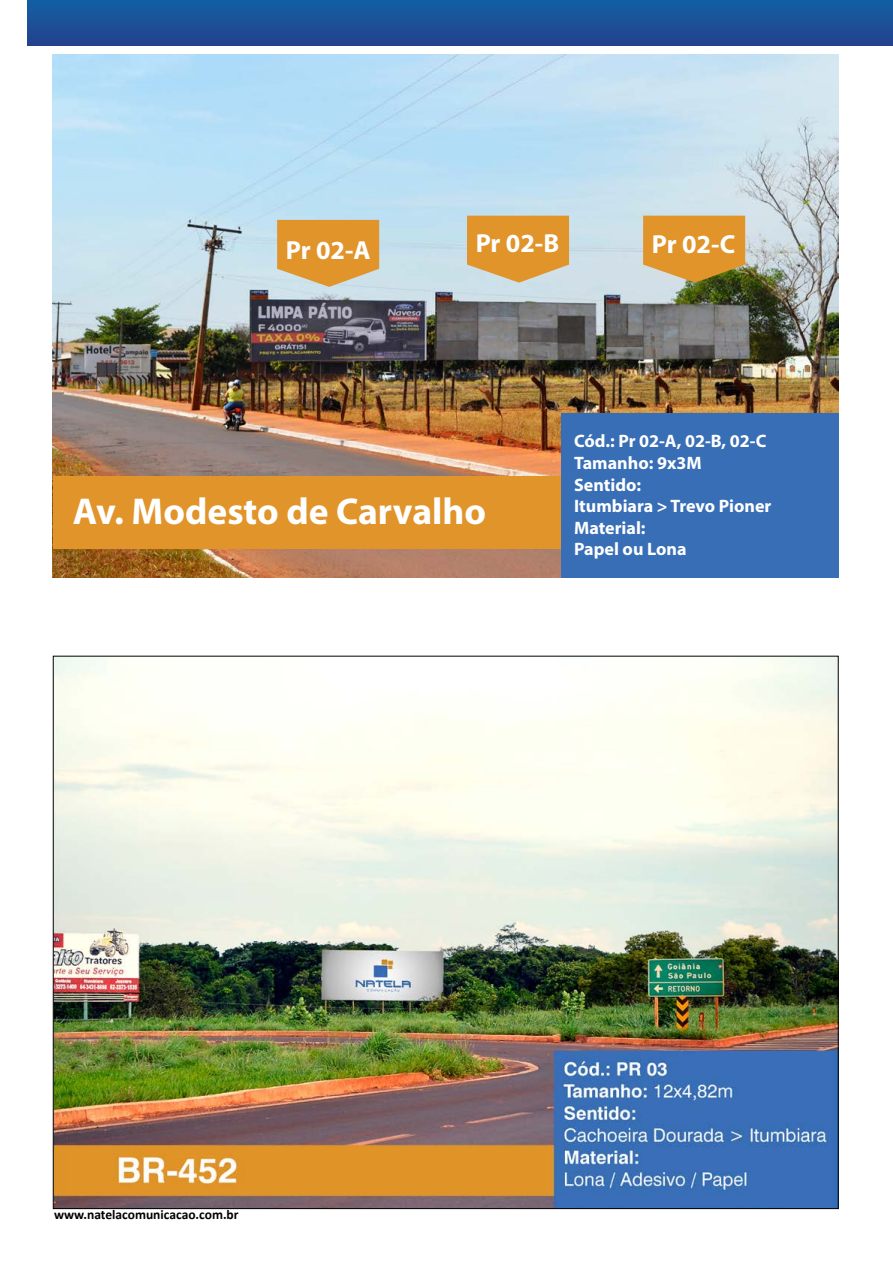
<style>
.page{position:relative;width:893px;height:1263px;background:#fff}
.page>*{position:absolute;margin:0;border:0;box-sizing:border-box;transform-origin:0 0}
.t1{font:700 37.5px "Myriad Pro";color:#fff}
.t2{font:700 26.1px "Myriad Pro";letter-spacing:-.005em;color:#fff}
.t3{font:700 18px/21.6px "Myriad Pro";color:#fff}
.t4{font:700 13.5px "Calibri";color:#000}
</style>
<div class="page">
<div style="left:27px;top:0;width:866px;height:45px;background:linear-gradient(to bottom,#135fa3,#24418e)"></div>
<img style="left:53px;top:54px;width:785px;height:524px">
<div style="left:54px;top:476px;width:507px;height:72px;background:#e1942a"></div>
<div style="left:561px;top:413px;width:278px;height:165px;background:#386eb6"></div>
<svg style="left:277px;top:220px;width:102px;height:67px;background:#de9e44"></svg>
<svg style="left:467px;top:216px;width:102px;height:67px;background:#de9e44"></svg>
<svg style="left:643px;top:216px;width:102px;height:67px;background:#d59536"></svg>
<img style="left:55px;top:658px;width:782px;height:549px">
<h2 class="t2" style="left:286px;top:233px;width:86px">Pr 02-A</h2>
<h2 class="t2" style="left:476px;top:226px;width:85px">Pr 02-B</h2>
<h2 class="t2" style="left:652px;top:228px;width:85px">Pr 02-C</h2>
<h1 class="t1" style="left:73px;top:487px;width:415px">Av. Modesto de Carvalho</h1>
<p class="t3" style="left:574px;top:430px;width:199px">Cód.: Pr 02-A, 02-B, 02-C<br>Tamanho: 9x3M<br>Sentido:<br>Itumbiara &gt; Trevo Pioner<br>Material:<br>Papel ou Lona</p>
<p class="t4" style="left:54px;top:1205px;width:186px">www.natelacomunicacao.com.br</p>
</div>
